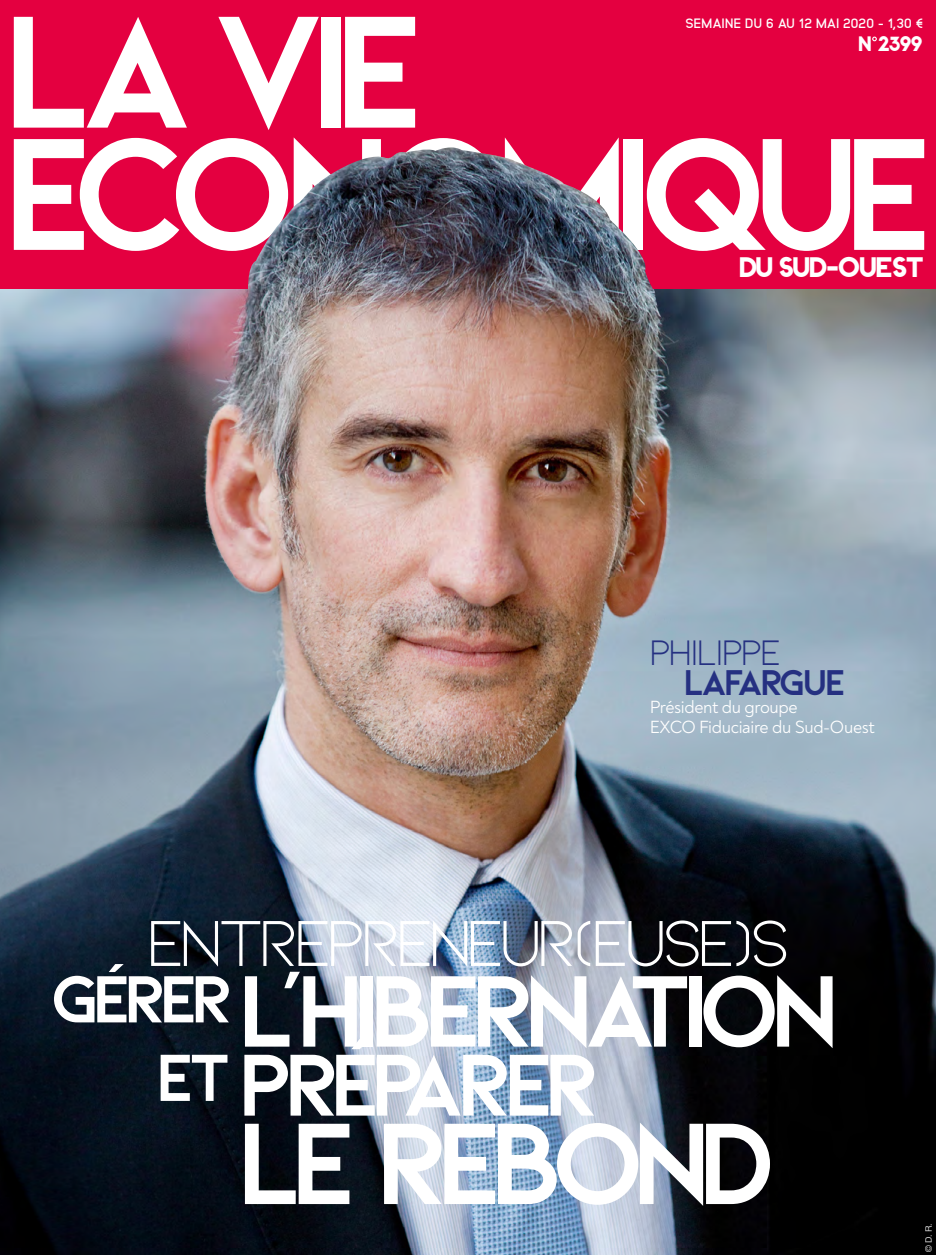
<style>
.page{position:relative;width:936px;height:1255px;background:#fff}
.page>*{position:absolute;margin:0;border:0;box-sizing:border-box;transform-origin:0 0}
.t1{font:700 168.3px/122.2px "Kiona";letter-spacing:-.115em;color:#fff}
.t2{font:700 121.95px "Kiona";letter-spacing:-.125em;color:#fff}
.t3{font:700 106.95px "Kiona";letter-spacing:-.12em;color:#fff}
.t4{font:700 92.4px "Kiona";letter-spacing:-.12em;color:#fff}
.t5{font:69px "Kiona";letter-spacing:-.125em;color:#fff}
.t6{font:37.8px "Kiona";letter-spacing:-.09em;color:#253081}
.t7{font:700 37.8px "Kiona";letter-spacing:-.09em;color:#253081}
.t8{font:27.45px "Bonkers";letter-spacing:-.06em;color:#fff}
.t9{font:20.4px "Bonkers";color:#fff}
.t10{font:18px/19.8px "Noah";letter-spacing:-.02em;color:#fff}
.t11{font:700 13.65px "Anodina";letter-spacing:-.04em;color:#fff;scale:1.05 1}
.t12{font:9px "Helvetica LT";color:#fff}
</style>
<div class="page">
<div style="left:0;top:0;width:935px;height:289px;background:#e40040"></div>
<svg style="left:872px;top:37px;width:4px;height:4px"></svg>
<img style="left:0;top:289px;width:935px;height:965px">
<img style="left:205px;top:147px;width:467px;height:431px">
<h1 class="t1" style="left:0;top:7px;width:939px">LA VIE<br>ECONOMIQUE</h1>
<h3 class="t8" style="left:740px;top:250px;width:187px">DU SUD-OUEST</h3>
<p class="t11" style="left:685px;top:13px;width:228px">SEMAINE DU 6 AU 12 MAI 2020 - 1,30 €</p>
<p class="t9" style="left:859px;top:31px;width:65px">N 2399</p>
<h3 class="t6" style="left:648px;top:630px;width:135px">PHILIPPE</h3>
<h3 class="t7" style="left:683px;top:660px;width:165px">LAFARGUE</h3>
<p class="t10" style="left:649px;top:697px;width:226px">Président du groupe<br>EXCO Fiduciaire du Sud-Ouest</p>
<h3 class="t5" style="left:145px;top:904px;width:648px">ENTREPRENEUR(EUSE)S</h3>
<h3 class="t3" style="left:51px;top:947px;width:792px"><sup>GÉRER</sup> L’HIBERNATION</h3>
<h3 class="t4" style="left:155px;top:1029px;width:446px"><sup>ET</sup> PRÉPARER</h3>
<h2 class="t2" style="left:235px;top:1090px;width:542px">LE REBOND</h2>
<p class="t12" style="left:923px;top:1251px;width:30px;rotate:-90deg">© D. R.</p>
</div>
